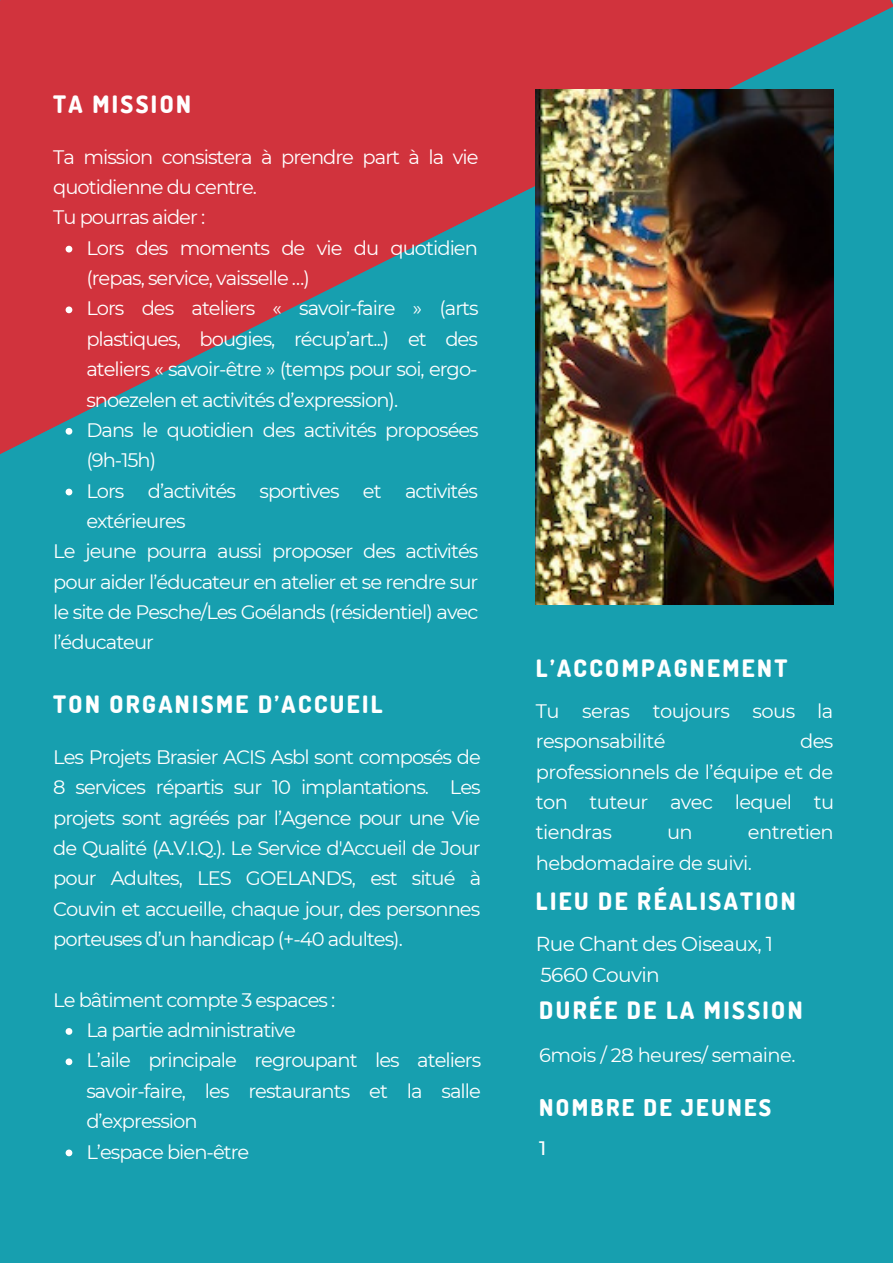
<style>
.page{position:relative;width:893px;height:1264px;background:#fff}
.page>*{position:absolute;margin:0;border:0;box-sizing:border-box;transform-origin:0 0}
.t1{font:800 24px "Dosis";letter-spacing:.1em;color:#fff}
.t2{font:800 23.1px "Dosis";letter-spacing:.1em;color:#fff}
.t3{font:20.25px/31.5px "Montserrat";letter-spacing:-.03em;color:#fff}
.t4{font:19.5px/30.3px "Montserrat";letter-spacing:-.05em;color:#fff}
.t5{font:19.5px/30.3px "Montserrat";letter-spacing:-.03em;color:#fff}
.t6{font:500 19.5px "Montserrat";color:#fff}
</style>
<div class="page">
<div style="left:0;top:0;width:892px;height:1262px;background:#179faf"></div>
<svg style="left:0;top:0;width:892px;height:454px;fill:#d1333d"></svg>
<svg style="left:66px;top:246px;width:6px;height:6px"></svg>
<svg style="left:66px;top:306px;width:6px;height:7px"></svg>
<svg style="left:66px;top:428px;width:6px;height:6px"></svg>
<svg style="left:66px;top:488px;width:6px;height:7px"></svg>
<svg style="left:66px;top:1028px;width:6px;height:6px"></svg>
<svg style="left:66px;top:1058px;width:6px;height:7px"></svg>
<svg style="left:66px;top:1149px;width:6px;height:7px"></svg>
<img style="left:536px;top:89px;width:297px;height:515px">
<p class="t1" style="left:53px;top:88px;width:139px">TA MISSION</p>
<p class="t4" style="left:53px;top:141px;width:427px">Ta mission consistera à prendre part à la vie quotidienne du centre.<br>Tu pourras aider :</p>
<p class="t4" style="left:86px;top:232px;width:394px">Lors des moments de vie du quotidien (repas, service, vaisselle …)<br>Lors des ateliers « savoir-faire » (arts plastiques, bougies, récup’art...) et des ateliers « savoir-être » (temps pour soi, ergo&shy;snoezelen et activités d’expression).<br>Dans le quotidien des activités proposées (9h-15h)<br>Lors d’activités sportives et activités extérieures</p>
<p class="t4" style="left:53px;top:536px;width:426px;text-align:justify">Le jeune pourra aussi proposer des activités pour aider l’éducateur en atelier et se rendre sur le site de Pesche/Les Goélands (résidentiel) avec l’éducateur</p>
<p class="t1" style="left:53px;top:688px;width:331px">TON ORGANISME D’ACCUEIL</p>
<p class="t4" style="left:53px;top:741px;width:429px;text-align:justify">Les Projets Brasier ACIS Asbl sont composés de 8 services répartis sur 10 implantations. Les projets sont agréés par l’Agence pour une Vie de Qualité (A.V.I.Q.). Le Service d'Accueil de Jour pour Adultes, LES GOELANDS, est situé à Couvin et accueille, chaque jour, des personnes porteuses d’un handicap (+-40 adultes).</p>
<p class="t4" style="left:53px;top:984px;width:283px">Le bâtiment compte 3 espaces :</p>
<p class="t4" style="left:86px;top:1014px;width:396px">La partie administrative<br>L’aile principale regroupant les ateliers savoir-faire, les restaurants et la salle d’expression<br>L’espace bien-être</p>
<p class="t1" style="left:536px;top:652px;width:253px">L’ACCOMPAGNEMENT</p>
<p class="t5" style="left:536px;top:695px;width:299px">Tu seras toujours sous la responsabilité</p>
<p class="t4" style="left:536px;top:726px;width:300px;text-align:justify;text-indent:264px">des professionnels de l’équipe et de ton tuteur avec lequel tu tiendras</p>
<p class="t5" style="left:536px;top:817px;width:299px;text-indent:212px">entretien hebdomadaire de suivi.</p>
<p class="t1" style="left:536px;top:885px;width:261px">LIEU DE RÉALISATION</p>
<p class="t3" style="left:536px;top:927px;width:239px">Rue Chant des Oiseaux, 1<br>5660 Couvin</p>
<p class="t1" style="left:539px;top:994px;width:265px">DURÉE DE LA MISSION</p>
<p class="t5" style="left:539px;top:1040px;width:258px">6mois / 28 heures/ semaine.</p>
<p class="t4" style="left:667px;top:817px;width:27px">un</p>
<p class="t2" style="left:539px;top:1092px;width:233px">NOMBRE DE JEUNES</p>
<p class="t6" style="left:539px;top:1135px;width:9px">1</p>
</div>
